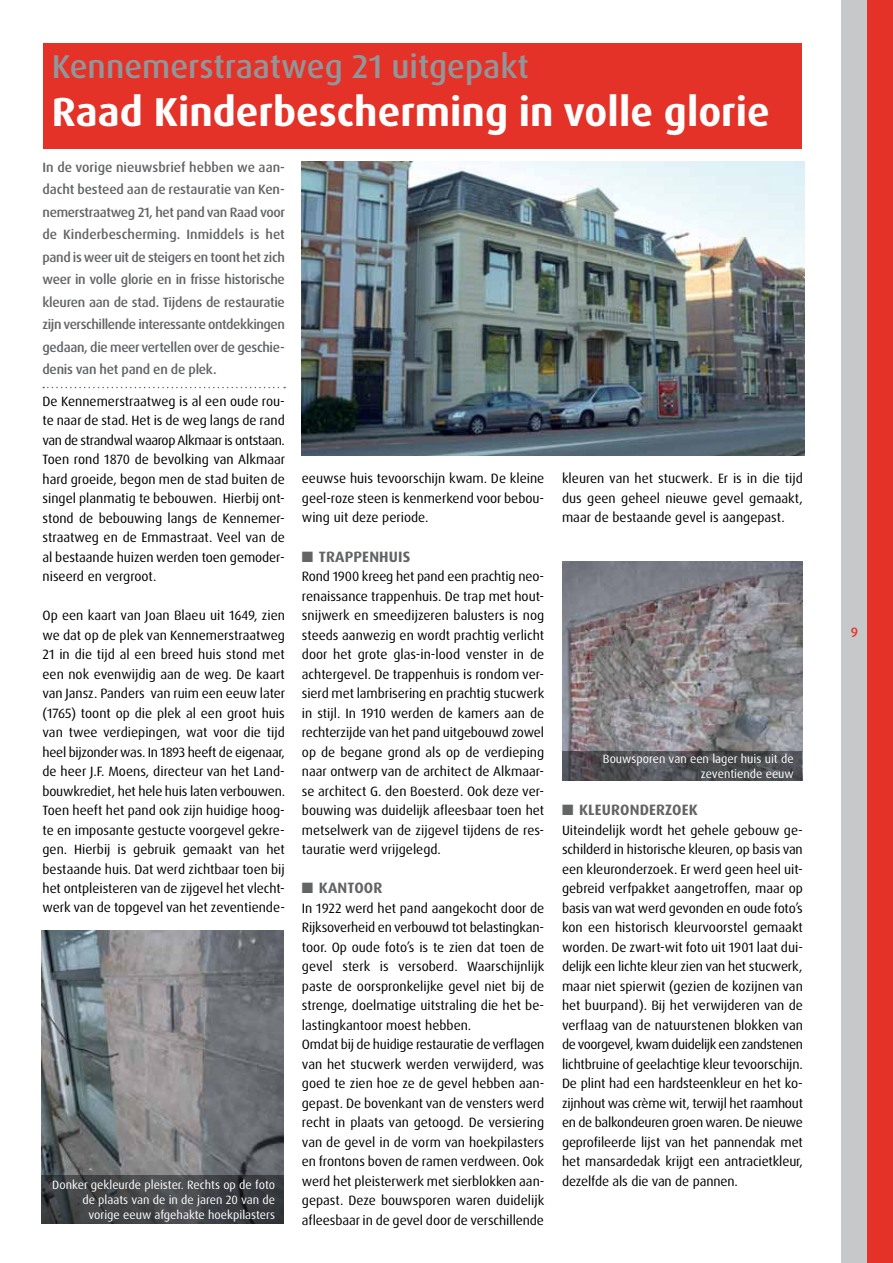
<style>
.page{position:relative;width:893px;height:1263px;background:#fff}
.page>*{position:absolute;margin:0;border:0;box-sizing:border-box;transform-origin:0 0}
.t1{font:700 40.5px "Dax Pro";color:#fff}
.t2{font:500 33px "Dax Pro";color:#939598}
.t3{font:700 15px "Dax Pro";letter-spacing:.01em;color:#636466}
.t4{font:13.5px/19.5px "Dax Pro";letter-spacing:-.005em;color:#000;text-align:justify}
.t5{font:500 13.5px/22.5px "Dax Pro";letter-spacing:-.025em;color:#636466;text-align:justify}
.t6{font:500 13.5px "Dax Pro";color:#e43228}
.t7{font:12px/15px "Dax Pro";color:#fff;text-align:right}
</style>
<div class="page">
<div style="left:842px;top:0;width:51px;height:1263px;background:#c7c8ca"></div>
<div style="left:867px;top:0;width:26px;height:1263px;background:#e43228"></div>
<img style="left:302px;top:162px;width:502px;height:293px">
<svg style="left:43px;top:387px;width:242px;height:1px"></svg>
<div style="left:43px;top:43px;width:759px;height:106px;background:#e43228"></div>
<img style="left:563px;top:561px;width:239px;height:190px">
<svg style="left:563px;top:751px;width:239px;height:30px;background:#4e4f52"></svg>
<img style="left:41px;top:930px;width:243px;height:245px">
<svg style="left:41px;top:1175px;width:243px;height:49px;background:#3f4144"></svg>
<h2 class="t2" style="left:52px;top:45px;width:479px">Kennemerstraatweg 21 uitgepakt</h2>
<h1 class="t1" style="left:52px;top:85px;width:719px">RAAD KINDERBESCHERMING IN VOLLE GLORIE</h1>
<p class="t5" style="left:43px;top:156px;width:244px">In de vorige nieuwsbrief hebben we aan&shy;dacht besteed aan de restauratie van Ken&shy;nemerstraatweg 21, het pand van Raad voor de Kinderbescherming. Inmiddels is het pand is weer uit de steigers en toont het zich weer in volle glorie en in frisse historische kleuren aan de stad. Tijdens de restauratie zijn verschillende interessante ontdekkingen gedaan, die meer vertellen over de geschie&shy;denis van het pand en de plek.</p>
<p class="t4" style="left:43px;top:391px;width:244px">De Kennemerstraatweg is al een oude rou&shy;te naar de stad. Het is de weg langs de rand van de strandwal waarop Alkmaar is ontstaan.<br>Toen rond 1870 de bevolking van Alkmaar hard groeide, begon men de stad buiten de singel planmatig te bebouwen. Hierbij ont&shy;stond de bebouwing langs de Kennemer&shy;straatweg en de Emmastraat. Veel van de al bestaande huizen werden toen gemoder&shy;niseerd en vergroot.</p>
<p class="t4" style="left:43px;top:606px;width:244px">Op een kaart van Joan Blaeu uit 1649, zien we dat op de plek van Kennemerstraatweg 21 in die tijd al een breed huis stond met een nok evenwijdig aan de weg. De kaart van Jansz. Panders van ruim een eeuw later (1765) toont op die plek al een groot huis van twee verdiepingen, wat voor die tijd heel bijzonder was. In 1893 heeft de eigenaar, de heer J.F. Moens, directeur van het Land&shy;bouwkrediet, het hele huis laten verbouwen.<br>Toen heeft het pand ook zijn huidige hoog&shy;te en imposante gestucte voorgevel gekre&shy;gen. Hierbij is gebruik gemaakt van het bestaande huis. Dat werd zichtbaar toen bij het ontpleisteren van de zijgevel het vlecht&shy;werk van de topgevel van het zeventiende-</p>
<p class="t7" style="left:52px;top:1178px;width:224px">Donker gekleurde pleister. Rechts op de foto de plaats van de in de jaren 20 van de vorige eeuw afgehakte hoekpilasters</p>
<p class="t4" style="left:302px;top:469px;width:244px">eeuwse huis tevoorschijn kwam. De kleine geel-roze steen is kenmerkend voor bebou&shy;wing uit deze periode.</p>
<p class="t3" style="left:302px;top:547px;width:109px">■ TRAPPENHUIS</p>
<p class="t4" style="left:302px;top:567px;width:244px">Rond 1900 kreeg het pand een prachtig neo&shy;renaissance trappenhuis. De trap met hout&shy;snijwerk en smeedijzeren balusters is nog steeds aanwezig en wordt prachtig verlicht door het grote glas-in-lood venster in de achtergevel. De trappenhuis is rondom ver&shy;sierd met lambrisering en prachtig stucwerk in stijl. In 1910 werden de kamers aan de rechterzijde van het pand uitgebouwd zowel op de begane grond als op de verdieping naar ontwerp van de architect de Alkmaar&shy;se architect G. den Boesterd. Ook deze ver&shy;bouwing was duidelijk afleesbaar toen het metselwerk van de zijgevel tijdens de res&shy;tauratie werd vrijgelegd.</p>
<p class="t3" style="left:302px;top:878px;width:63px">■ KANTOOR</p>
<p class="t4" style="left:302px;top:898px;width:244px;text-align:left">In 1922 werd het pand aangekocht door de Rijksoverheid en verbouwd tot belastingkan&shy;toor. Op oude foto’s is te zien dat toen de gevel sterk is versoberd. Waarschijnlijk paste de oorspronkelijke gevel niet bij de strenge, doelmatige uitstraling die het be&shy;lastingkantoor moest hebben.<br>Omdat bij de huidige restauratie de verflagen van het stucwerk werden verwijderd, was goed te zien hoe ze de gevel hebben aan&shy;gepast. De bovenkant van de vensters werd recht in plaats van getoogd. De versiering van de gevel in de vorm van hoekpilasters en frontons boven de ramen verdween. Ook werd het pleisterwerk met sierblokken aan&shy;gepast. Deze bouwsporen waren duidelijk afleesbaar in de gevel door de verschillende</p>
<p class="t4" style="left:562px;top:469px;width:242px">kleuren van het stucwerk. Er is in die tijd dus geen geheel nieuwe gevel gemaakt, maar de bestaande gevel is aangepast.</p>
<p class="t7" style="left:603px;top:751px;width:192px">Bouwsporen van een lager huis uit de zeventiende eeuw</p>
<p class="t3" style="left:562px;top:800px;width:136px">■ KLEURONDERZOEK</p>
<p class="t4" style="left:562px;top:820px;width:242px">Uiteindelijk wordt het gehele gebouw ge&shy;schilderd in historische kleuren, op basis van een kleuronderzoek. Er werd geen heel uit&shy;gebreid verfpakket aangetroffen, maar op basis van wat werd gevonden en oude foto’s kon een historisch kleurvoorstel gemaakt worden. De zwart-wit foto uit 1901 laat dui&shy;delijk een lichte kleur zien van het stucwerk, maar niet spierwit (gezien de kozijnen van het buurpand). Bij het verwijderen van de verflaag van de natuurstenen blokken van de voorgevel, kwam duidelijk een zandstenen lichtbruine of geelachtige kleur tevoorschijn.<br>De plint had een hardsteenkleur en het ko&shy;zijnhout was crème wit, terwijl het raamhout en de balkondeuren groen waren. De nieuwe geprofileerde lijst van het pannendak met het mansardedak krijgt een antracietkleur, dezelfde als die van de pannen.</p>
<p class="t6" style="left:851px;top:623px;width:9px">9</p>
</div>
